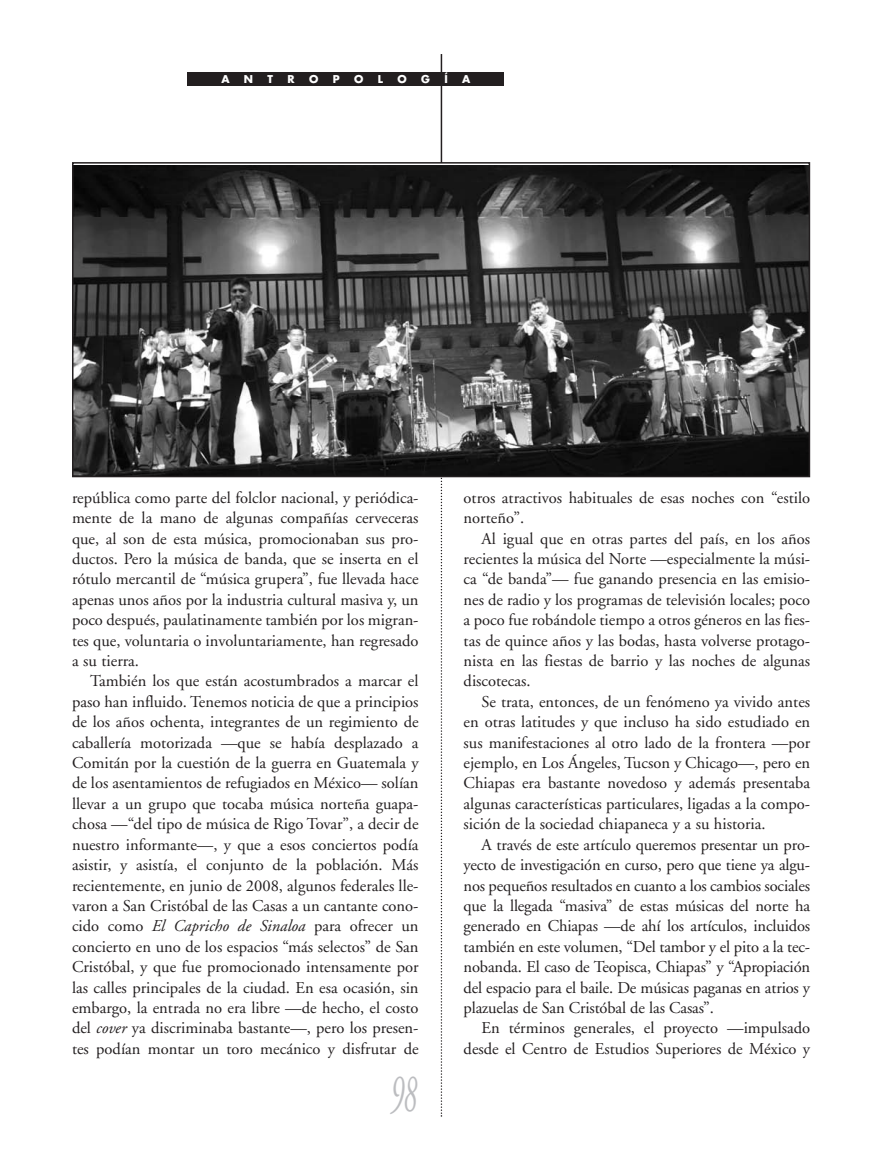
<style>
.page{position:relative;width:893px;height:1170px;background:#fff}
.page>*{position:absolute;margin:0;border:0;box-sizing:border-box;transform-origin:0 0}
.t1{font:italic 54px "Adobe Garamond";color:#bcbdc0;scale:.5 1}
.t2{font:16.5px/20.4px "Adobe Garamond";color:#231f20;text-align:justify}
.t3{font:700 10.5px "Futura";color:#fff}
.s1{font-style:italic}
</style>
<div class="page">
<hr style="left:441px;top:54px;width:1px;height:306px;background:#231f20">
<svg style="left:441px;top:477px;width:1px;height:639px"></svg>
<div style="left:188px;top:72px;width:316px;height:14px;background:#231f20"></div>
<img style="left:75px;top:166px;width:732px;height:308px">
<div style="left:72px;top:162px;width:738px;height:315px;border:2px solid #231f20"></div>
<p class="t3" style="left:221px;top:74px;width:10px">A</p>
<p class="t3" style="left:244px;top:74px;width:11px">N</p>
<p class="t3" style="left:268px;top:74px;width:7px">T</p>
<p class="t3" style="left:288px;top:74px;width:9px">R</p>
<p class="t3" style="left:309px;top:74px;width:11px">O</p>
<p class="t3" style="left:333px;top:74px;width:8px">P</p>
<p class="t3" style="left:354px;top:74px;width:11px">O</p>
<p class="t3" style="left:378px;top:74px;width:7px">L</p>
<p class="t3" style="left:397px;top:74px;width:11px">O</p>
<p class="t3" style="left:421px;top:74px;width:10px">G</p>
<p class="t3" style="left:444px;top:74px;width:5px">Í</p>
<p class="t3" style="left:462px;top:74px;width:10px">A</p>
<p class="t2" style="left:72px;top:488px;width:348px">república como parte del folclor nacional, y periódica&shy;mente de la mano de algunas compañías cerveceras que, al son de esta música, promocionaban sus pro&shy;ductos. Pero la música de banda, que se inserta en el rótulo mercantil de “música grupera”, fue llevada hace apenas unos años por la industria cultural masiva y, un poco después, paulatinamente también por los migran&shy;tes que, voluntaria o involuntariamente, han regresado a su tierra.</p>
<p class="t2" style="left:72px;top:672px;width:348px;text-indent:18px">También los que están acostumbrados a marcar el paso han influido. Tenemos noticia de que a principios de los años ochenta, integrantes de un regimiento de caballería motorizada —que se había desplazado a Comitán por la cuestión de la guerra en Guatemala y de los asentamientos de refugiados en México— solían llevar a un grupo que tocaba música norteña guapa&shy;chosa —“del tipo de música de Rigo Tovar”, a decir de nuestro informante—, y que a esos conciertos podía asistir, y asistía, el conjunto de la población. Más recientemente, en junio de 2008, algunos federales lle&shy;varon a San Cristóbal de las Casas a un cantante cono&shy;cido como <span class="s1">El Capricho de Sinaloa</span> para ofrecer un concierto en uno de los espacios “más selectos” de San Cristóbal, y que fue promocionado intensamente por las calles principales de la ciudad. En esa ocasión, sin embargo, la entrada no era libre —de hecho, el costo del <span class="s1">cover</span> ya discriminaba bastante—, pero los presen&shy;tes podían montar un toro mecánico y disfrutar de</p>
<h1 class="t1" style="left:390px;top:1071px;width:55px">98</h1>
<p class="t2" style="left:464px;top:488px;width:348px">otros atractivos habituales de esas noches con “estilo norteño”.</p>
<p class="t2" style="left:464px;top:529px;width:348px;text-indent:18px">Al igual que en otras partes del país, en los años recientes la música del Norte —especialmente la músi&shy;ca “de banda”— fue ganando presencia en las emisio&shy;nes de radio y los programas de televisión locales; poco a poco fue robándole tiempo a otros géneros en las fies&shy;tas de quince años y las bodas, hasta volverse protago&shy;nista en las fiestas de barrio y las noches de algunas discotecas.</p>
<p class="t2" style="left:464px;top:692px;width:348px;text-indent:18px">Se trata, entonces, de un fenómeno ya vivido antes en otras latitudes y que incluso ha sido estudiado en sus manifestaciones al otro lado de la frontera —por ejemplo, en Los Ángeles, Tucson y Chicago—, pero en Chiapas era bastante novedoso y además presentaba algunas características particulares, ligadas a la compo&shy;sición de la sociedad chiapaneca y a su historia.</p>
<p class="t2" style="left:464px;top:835px;width:348px;text-indent:18px">A través de este artículo queremos presentar un pro&shy;yecto de investigación en curso, pero que tiene ya algu&shy;nos pequeños resultados en cuanto a los cambios sociales que la llegada “masiva” de estas músicas del norte ha generado en Chiapas —de ahí los artículos, incluidos también en este volumen, “Del tambor y el pito a la tec&shy;nobanda. El caso de Teopisca, Chiapas” y “Apropiación del espacio para el baile. De músicas paganas en atrios y plazuelas de San Cristóbal de las Casas”.</p>
<p class="t2" style="left:464px;top:1019px;width:348px;text-align:right">En términos generales, el proyecto —impulsado desde el Centro de Estudios Superiores de México y</p>
</div>
